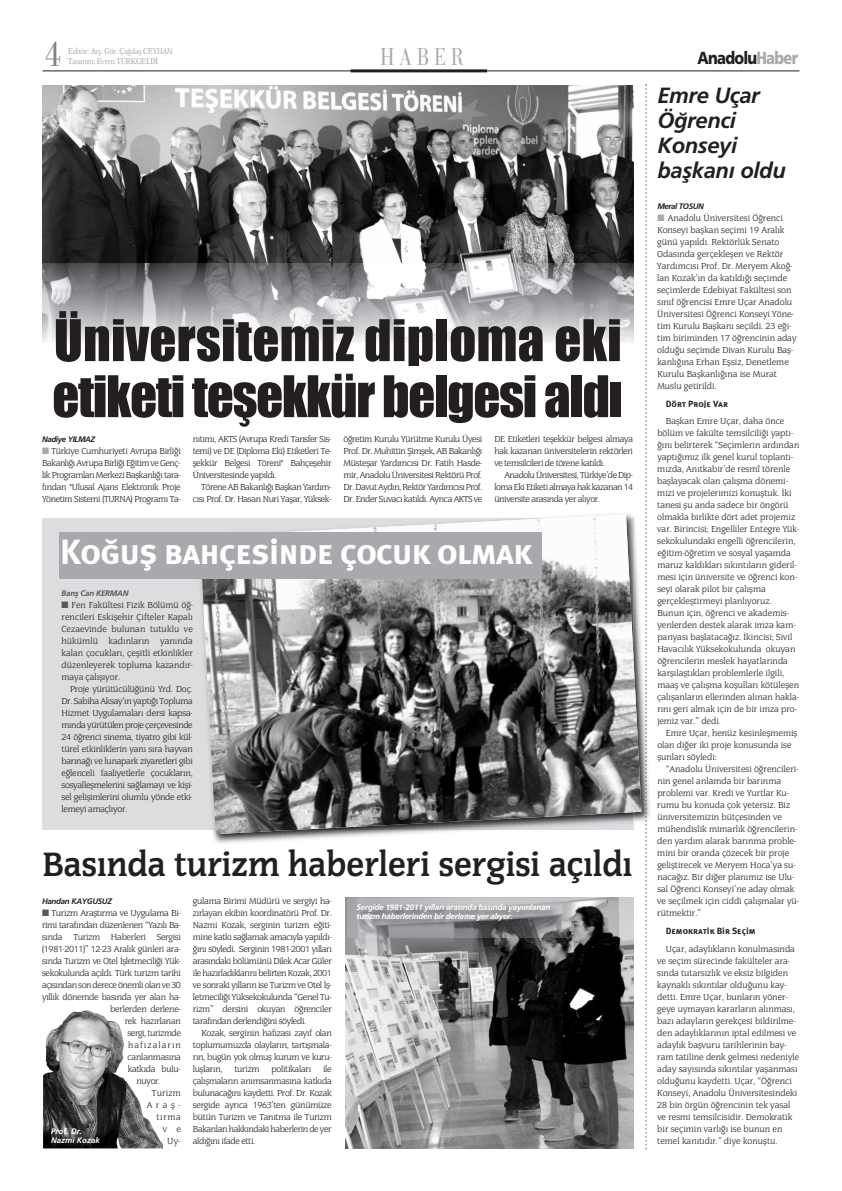
<style>
.page{position:relative;width:842px;height:1191px;background:#fff}
.page>*{position:absolute;margin:0;border:0;box-sizing:border-box;transform-origin:0 0}
.t1{font:53px/56px "Impact";letter-spacing:-.025em;color:#231f20}
.t2{font:700 35px "Congress";color:#231f20}
.t3{font:35px "Meta Plus Bold Caps Ti";letter-spacing:-.03em;color:#fff}
.t4{font:35px "Bodoni BE Light";color:#808285;scale:.89 1}
.t5{font:24px "Bodoni BE Light";letter-spacing:.25em;color:#a8a9ad;scale:.8 1}
.t6{font:italic 700 22px/25px "Frutiger";letter-spacing:-.015em;color:#231f20}
.t7{font:900 17.5px "Frutiger";letter-spacing:-.05em;color:#231f20;scale:.83 1}
.t8{font:300 9px/12px "Congress";color:#231f20;text-align:justify}
.t9{font:300 9px "Congress";letter-spacing:-.03em;color:#231f20}
.t10{font:300 9px/12px "Congress";letter-spacing:-.045em;color:#231f20;text-align:right}
.t11{font:300 9px "Congress";letter-spacing:-.04em;color:#231f20}
.t12{font:9px "Meta Plus Bold Caps Ti";color:#231f20}
.t13{font:300 9px "Congress";letter-spacing:-.025em;color:#231f20}
.t14{font:300 9px "Congress";letter-spacing:.115em;color:#231f20}
.t15{font:8.4px "New Aster LT";letter-spacing:-.035em;color:#a8a9ad;scale:.83 1}
.t16{font:italic 700 8px/9px "Frutiger";letter-spacing:-.025em;color:#fff}
.t17{font:italic 700 8px "Frutiger";letter-spacing:-.05em;color:#231f20}
.t18{font:italic 700 8px/9px "Frutiger";color:#fff}
.t19{font:italic 700 8px "Frutiger";letter-spacing:-.03em;color:#57585a}
.s1{color:#a8a9ad}
.s2{color:#57585a}
</style>
<div class="page">
<hr style="left:350px;top:69px;width:137px;height:3px;background:#231f20">
<hr style="left:43px;top:71px;width:756px;height:1px;background:#231f20">
<div style="left:43px;top:518px;width:591px;height:312px;background:#dcdddf"></div>
<svg style="left:645px;top:84px;width:2px;height:1065px"></svg>
<img style="left:346px;top:897px;width:288px;height:251px">
<img style="left:43px;top:1010px;width:120px;height:138px">
<img style="left:43px;top:85px;width:591px;height:179px">
<img style="left:619px;top:508px;width:31px;height:316px">
<img style="left:645px;top:656px;width:2px;height:62px">
<img style="left:200px;top:514px;width:441px;height:320px">
<div style="left:60px;top:532px;width:482px;height:47px;background:#a8a9ad"></div>
<img style="left:348px;top:898px;width:221px;height:39px">
<img style="left:43px;top:264px;width:591px;height:79px">
<h2 class="t4" style="left:45px;top:34px;width:20px">4</h2>
<p class="t15" style="left:68px;top:46px;width:127px">Editör: Arş. Gör. Çağdaş CEYHAN</p>
<p class="t15" style="left:68px;top:56px;width:110px">Tasarım: Evren TÜRKGELDİ</p>
<h3 class="t5" style="left:380px;top:43px;width:106px">HABER</h3>
<h1 class="t1" style="left:52px;top:315px;width:572px">Üniversitemiz diploma eki etiketi teşekkür belgesi aldı</h1>
<p class="t8" style="left:344px;top:433px;width:140px">öğretim Kurulu Yürütme Kurulu Üyesi Prof. Dr. Muhittin Şimşek, AB Bakanlığı Müsteşar Yardımcısı Dr. Fatih Hasde&shy;mir, Anadolu Üniversitesi Rektörü Prof.<br>Dr. Davut Aydın, Rektör Yardımcısı Prof.<br>Dr. Ender Suvacı katıldı. Ayrıca AKTS ve</p>
<p class="t8" style="left:494px;top:433px;width:140px">DE Etiketleri teşekkür belgesi almaya hak kazanan üniversitelerin rektörleri ve temsilcileri de törene katıldı.</p>
<p class="t8" style="left:193px;top:433px;width:140px">nıtımı, AKTS (Avrupa Kredi Tansfer Sis&shy;temi) ve DE (Diploma Eki) Etiketleri Te&shy;şekkür Belgesi Töreni" Bahçeşehir Üniversitesinde yapıldı.</p>
<p class="t10" style="left:193px;top:481px;width:140px">Törene AB Bakanlığı Başkan Yardım&shy;cısı Prof. Dr. Hasan Nuri Yaşar, Yüksek-</p>
<p class="t17" style="left:42px;top:435px;width:54px">Nadiye YILMAZ</p>
<p class="t8" style="left:42px;top:445px;width:140px"><span class="s1">■</span> Türkiye Cumhuriyeti Avrupa Birliği Bakanlığı Avrupa Birliği Eğitim ve Genç&shy;lik Programları Merkezi Başkanlığı tara&shy;fından "Ulusal Ajans Elektronik Proje Yönetim Sistemi (TURNA) Programı Ta-</p>
<p class="t8" style="left:494px;top:469px;width:140px;text-indent:10px">Anadolu Üniversitesi, Türkiye’de Dip&shy;loma Eki Etiketi almaya hak kazanan 14 üniversite arasında yer alıyor.</p>
<h2 class="t3" style="left:60px;top:532px;width:474px">Koğuş bahçesinde çocuk olmak</h2>
<p class="t19" style="left:62px;top:588px;width:69px">Barış Can KERMAN</p>
<p class="t8" style="left:62px;top:599px;width:133px"><span class="s2">■</span> Fen Fakültesi Fizik Bölümü öğ&shy;rencileri Eskişehir Çifteler Kapalı Cezaevinde bulunan tutuklu ve hükümlü kadınların yanında kalan çocukları, çeşitli etkinlikler düzenleyerek topluma kazandır&shy;maya çalışıyor.</p>
<p class="t8" style="left:61px;top:683px;width:133px;text-indent:9px">Proje yürütücülüğünü Yrd. Doç.<br>Dr. Sabiha Aksay’ın yaptığı Topluma Hizmet Uygulamaları dersi kapsa&shy;mında yürütülen proje çerçevesinde 24 öğrenci sinema, tiyatro gibi kül&shy;türel etkinliklerin yanı sıra hayvan barınağı ve lunapark ziyaretleri gibi eğlenceli faaliyetlerle çocukların, sosyalleşmelerini sağlamayı ve kişi&shy;sel gelişimlerini olumlu yönde etki&shy;lemeyi amaçlıyor.</p>
<h2 class="t2" style="left:43px;top:844px;width:591px">Basında turizm haberleri sergisi açıldı</h2>
<p class="t17" style="left:42px;top:896px;width:71px">Handan KAYGUSUZ</p>
<p class="t9" style="left:42px;top:907px;width:140px"><span class="s2">■</span> Turizm Araştırma ve Uygulama Bi-</p>
<p class="t11" style="left:42px;top:919px;width:140px">rimi tarafından düzenlenen “Yazılı Ba-</p>
<p class="t9" style="left:42px;top:931px;width:140px">sında Turizm Haberleri Sergisi</p>
<p class="t9" style="left:42px;top:943px;width:140px">(1981-2011)” 12-23 Aralık günleri ara-</p>
<p class="t11" style="left:42px;top:955px;width:140px">sında Turizm ve Otel İşletmeciliği Yük-</p>
<p class="t11" style="left:42px;top:967px;width:140px">sekokulunda açıldı. Türk turizm tarihi</p>
<p class="t10" style="left:42px;top:979px;width:140px">açısından son derece önemli olan ve 30</p>
<p class="t9" style="left:42px;top:991px;width:140px">yıllık dönemde basında yer alan ha-</p>
<p class="t9" style="left:110px;top:1003px;width:72px">berlerden derlene-</p>
<p class="t9" style="left:125px;top:1015px;width:58px">rek hazırlanan</p>
<p class="t10" style="left:128px;top:1027px;width:55px">sergi, turizmde</p>
<p class="t14" style="left:128px;top:1039px;width:54px">hafızaların</p>
<p class="t13" style="left:128px;top:1051px;width:55px">canlanmasına</p>
<p class="t9" style="left:128px;top:1063px;width:54px">katkıda bulu-</p>
<p class="t8" style="left:136px;top:1075px;width:25px">nuyor.</p>
<p class="t8" style="left:152px;top:1087px;width:31px">Turizm</p>
<p class="t8" style="left:147px;top:1099px;width:35px">Araş-</p>
<p class="t8" style="left:156px;top:1111px;width:26px">tırma</p>
<p class="t8" style="left:163px;top:1123px;width:20px">v e</p>
<p class="t8" style="left:167px;top:1135px;width:15px">Uy-</p>
<p class="t18" style="left:51px;top:1126px;width:50px">Prof. Dr.<br>Nazmi Kozak</p>
<p class="t8" style="left:193px;top:895px;width:140px">gulama Birimi Müdürü ve sergiyi ha&shy;zırlayan ekibin koordinatörü Prof. Dr.<br>Nazmi Kozak, serginin turizm eğiti&shy;mine katkı sağlamak amacıyla yapıldı&shy;ğını söyledi. Serginin 1981-2001 yılları arasındaki bölümünü Dilek Acar Güler ile hazırladıklarını belirten Kozak, 2001 ve sonraki yılların ise Turizm ve Otel İş&shy;letmeciliği Yüksekokulunda “Genel Tu&shy;rizm” dersini okuyan öğrenciler tarafından derlendiğini söyledi.</p>
<p class="t8" style="left:193px;top:1027px;width:140px;text-indent:9px">Kozak, serginin hafızası zayıf olan toplumumuzda olayların, tartışmala&shy;rın, bugün yok olmuş kurum ve kuru&shy;luşların,</p>
<p class="t8" style="left:193px;top:1063px;width:140px;text-indent:130px">ile çalışmaların anımsanmasına katkıda bulunacağını kaydetti. Prof. Dr. Kozak sergide ayrıca 1963’ten günümüze bütün Turizm ve Tanıtma ile Turizm Bakanları hakkındaki haberlerin de yer aldığını ifade etti.</p>
<p class="t8" style="left:234px;top:1063px;width:27px">turizm</p>
<p class="t9" style="left:271px;top:1063px;width:41px">politikaları</p>
<p class="t16" style="left:357px;top:902px;width:195px">Sergide 1981-2011 yılları arasında basında yayımlanan turizm haberlerinden bir derleme yer alıyor.</p>
<h3 class="t7" style="left:698px;top:47px;width:123px">Anadolu<span class="s1">Haber</span></h3>
<h3 class="t6" style="left:657px;top:82px;width:130px">Emre Uçar<br>Öğrenci<br>Konseyi başkanı oldu</h3>
<p class="t17" style="left:657px;top:201px;width:48px">Meral TOSUN</p>
<p class="t8" style="left:657px;top:212px;width:141px;text-align:left"><span class="s1">■</span> Anadolu Üniversitesi Öğrenci<br>Konseyi başkan seçimi 19 Aralık günü yapıldı. Rektörlük Senato<br>Odasında gerçekleşen ve Rektör<br>Yardımcısı Prof. Dr. Meryem Akoğ&shy;lan Kozak’ın da katıldığı seçimde seçimlerde Edebiyat Fakültesi son sınıf öğrencisi Emre Uçar Anadolu<br>Üniversitesi Öğrenci Konseyi Yöne&shy;tim Kurulu Başkanı seçildi. 23 eği&shy;tim biriminden 17 öğrencinin aday olduğu seçimde Divan Kurulu Baş&shy;kanlığına Erhan Eşsiz, Denetleme<br>Kurulu Başkanlığına ise Murat<br>Muslu getirildi.</p>
<p class="t12" style="left:666px;top:398px;width:64px">Dört Proje Var</p>
<p class="t8" style="left:657px;top:415px;width:144px;text-align:left;text-indent:9px">Başkan Emre Uçar, daha önce bölüm ve fakülte temsilciliği yaptı&shy;ğını belirterek “Seçimlerin ardından yaptığımız ilk genel kurul toplantı&shy;mızda, Anıtkabir’de resmî törenle başlayacak olan çalışma dönemi&shy;mizi ve projelerimizi konuştuk. İki tanesi şu anda sadece bir öngörü olmakla birlikte dört adet projemiz var. Birincisi; Engelliler Entegre Yük&shy;sekokulundaki engelli öğrencilerin, eğitim-öğretim ve sosyal yaşamda maruz kaldıkları sıkıntıların gideril&shy;mesi için üniversite ve öğrenci kon&shy;seyi olarak pilot bir çalışma gerçekleştirmeyi planlıyoruz.<br>Bunun için, öğrenci ve akademis&shy;yenlerden destek alarak imza kam&shy;panyası başlatacağız. İkincisi; Sivil Havacılık Yüksekokulunda okuyan öğrencilerin meslek hayatlarında karşılaştıkları problemlerle ilgili, maaş ve çalışma koşulları kötüleşen çalışanların ellerinden alınan hakla&shy;rını geri almak için de bir imza pro&shy;jemiz var.” dedi.</p>
<p class="t8" style="left:657px;top:727px;width:142px;text-align:left;text-indent:8px">Emre Uçar, henüz kesinleşmemiş olan diğer iki proje konusunda ise şunları söyledi:</p>
<p class="t8" style="left:657px;top:763px;width:143px;text-align:left;text-indent:9px">“Anadolu Üniversitesi öğrencileri&shy;nin genel anlamda bir barınma problemi var. Kredi ve Yurtlar Ku&shy;rumu bu konuda çok yetersiz. Biz üniversitemizin bütçesinden ve mühendislik mimarlık öğrencilerin&shy;den yardım alarak barınma proble&shy;mini bir oranda çözecek bir proje geliştirecek ve Meryem Hoca’ya su&shy;nacağız. Bir diğer planımız ise Ulu&shy;sal Öğrenci Konseyi’ne aday olmak ve seçilmek için ciddi çalışmalar yü&shy;rütmektir.”</p>
<p class="t12" style="left:666px;top:925px;width:91px">Demokratik Bir Seçim</p>
<p class="t8" style="left:657px;top:942px;width:144px;text-align:left;text-indent:9px">Uçar, adaylıkların konulmasında ve seçim sürecinde fakülteler ara&shy;sında tutarsızlık ve eksiz bilgiden kaynaklı sıkıntılar olduğunu kay&shy;detti. Emre Uçar, bunların yöner&shy;geye uymayan kararların alınması, bazı adayların gerekçesi bildirilme&shy;den adaylıklarının iptal edilmesi ve adaylık başvuru tarihlerinin bay&shy;ram tatiline denk gelmesi nedeniyle aday sayısında sıkıntılar yaşanması olduğunu kaydetti. Uçar, “Öğrenci Konseyi, Anadolu Üniversitesindeki 28 bin örgün öğrencinin tek yasal ve resmi temsilcisidir. Demokratik bir seçimin varlığı ise bunun en temel kanıtıdır.” diye konuştu.</p>
</div>
